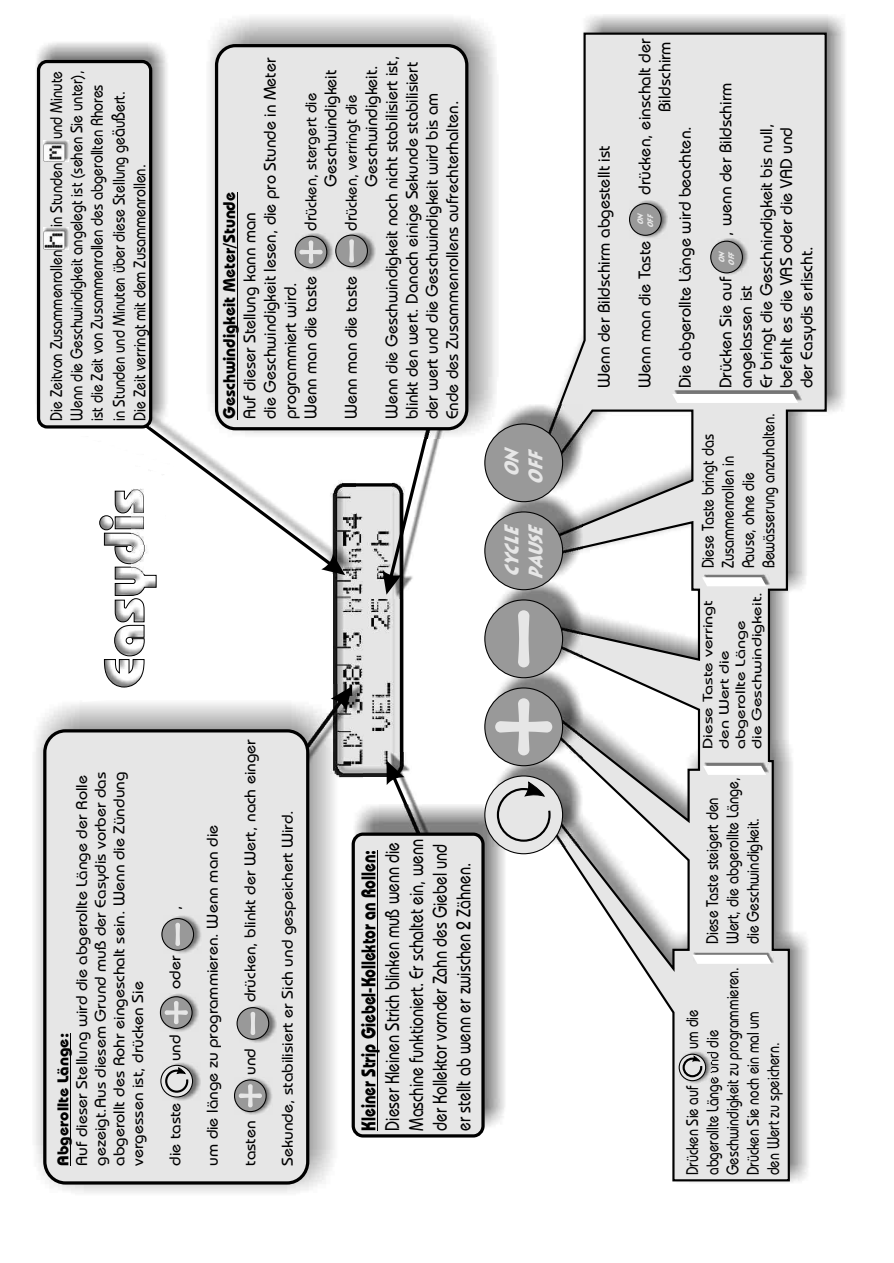
<style>
.page{position:relative;width:894px;height:1263px;background:#fff}
.page>*{position:absolute;margin:0;border:0;box-sizing:border-box;transform-origin:0 0}
.t1{font:19.8px/23.9px "Bauhaus Md BT";color:#000;scale:.8 1}
.t2{font:700 19.8px "Bauhaus Md BT";color:#000;scale:.8 1}
.t3{font:italic 700 19.35px/23.9px "Lithograph";color:#e6e6e6;scale:.77 1}
.t4{font:16.95px/20.2px "Bauhaus Md BT";color:#000}
.t5{font:16.95px/20.2px "Bauhaus Md BT";color:#000;text-align:justify;scale:.85 1}
.t6{font:16.95px/20.2px "Bauhaus Md BT";color:#000;scale:.84 1}
.t7{font:16.95px/20.2px "Bauhaus Md BT";color:#000;scale:.8 1}
.t8{font:700 16.95px "Bauhaus Md BT";color:#000}
.t9{font:15.75px "Bauhaus Md BT";color:#000}
.t10{font:15.6px/18.8px "Bauhaus Md BT";color:#000;scale:1.08 1}
.t11{font:700 15.6px "Bauhaus Md BT";color:#000;scale:1.08 1}
.t12{font:13.65px/16.4px "Bauhaus Md BT";color:#000;scale:1.3 1}
.t13{font:italic 700 7.8px/9.8px "Lithograph";color:#e6e6e6;text-align:center;scale:.77 1}
.s1{font-size:18.75px}
.s2{font-size:16.95px}
</style>
<div class="page">
<img style="left:352px;top:487px;width:50px;height:290px">
<img style="left:584px;top:15px;width:261px;height:397px">
<svg style="left:538px;top:31px;width:290px;height:1152px;fill:#e6e6e6"></svg>
<img style="left:352px;top:685px;width:11px;height:93px">
<img style="left:35px;top:707px;width:300px;height:486px">
<div style="left:43px;top:729px;width:266px;height:456px;background:#e6e6e6;border:3px solid #000;border-radius:21px"></div>
<hr style="left:70px;top:1033px;width:1px;height:133px;background:#000">
<img style="left:352px;top:483px;width:4px;height:90px">
<img style="left:36px;top:42px;width:131px;height:377px">
<div style="left:37px;top:60px;width:115px;height:369px;background:#e6e6e6;border:3px solid #000;border-radius:9px"></div>
<img style="left:43px;top:228px;width:25px;height:21px">
<img style="left:43px;top:140px;width:25px;height:22px">
<img style="left:391px;top:753px;width:13px;height:7px">
<svg style="left:387px;top:760px;width:30px;height:44px"></svg>
<img style="left:353px;top:804px;width:152px;height:323px">
<div style="left:352px;top:833px;width:133px;height:305px;background:#e6e6e6;border:3px solid #000;border-radius:10px"></div>
<hr style="left:377px;top:850px;width:1px;height:281px;background:#000">
<img style="left:393px;top:439px;width:47px;height:159px">
<svg style="left:383px;top:439px;width:47px;height:156px"></svg>
<img style="left:209px;top:17px;width:287px;height:422px">
<div style="left:215px;top:44px;width:253px;height:386px;background:#e6e6e6;border:3px solid #000;border-radius:19px"></div>
<hr style="left:237px;top:192px;width:1px;height:227px;background:#000">
<img style="left:705px;top:763px;width:64px;height:10px">
<svg style="left:703px;top:766px;width:63px;height:9px"></svg>
<img style="left:704px;top:575px;width:65px;height:10px">
<svg style="left:702px;top:577px;width:64px;height:9px"></svg>
<img style="left:675px;top:390px;width:127px;height:10px">
<svg style="left:672px;top:394px;width:126px;height:9px"></svg>
<img style="left:693px;top:952px;width:80px;height:10px">
<svg style="left:692px;top:955px;width:80px;height:9px"></svg>
<svg style="left:59px;top:412px;width:293px;height:380px"></svg>
<img style="left:492px;top:404px;width:91px;height:443px">
<div style="left:484px;top:599px;width:79px;height:79px;background:#999;border:1px solid #000;border-radius:50%"></div>
<svg style="left:484px;top:687px;width:79px;height:79px;background:#858585"></svg>
<svg style="left:495px;top:698px;width:57px;height:57px;background:#b1b1b1"></svg>
<svg style="left:518px;top:610px;width:11px;height:57px"></svg>
<div style="left:484px;top:423px;width:79px;height:79px;background:#999;border:1px solid #000;border-radius:50%"></div>
<div style="left:484px;top:511px;width:79px;height:79px;background:#999;border:1px solid #000;border-radius:50%"></div>
<svg style="left:484px;top:775px;width:79px;height:79px;background:#c3c3c3"></svg>
<svg style="left:496px;top:782px;width:56px;height:61px;background:#c7c7c7"></svg>
<img style="left:296px;top:233px;width:37px;height:38px">
<svg style="left:295px;top:236px;width:32px;height:32px"></svg>
<svg style="left:299px;top:240px;width:24px;height:24px"></svg>
<img style="left:338px;top:233px;width:37px;height:37px">
<div style="left:335px;top:235px;width:33px;height:32px;background:#999;border:1px solid #000;border-radius:50%"></div>
<svg style="left:349px;top:239px;width:5px;height:24px"></svg>
<img style="left:711px;top:238px;width:38px;height:38px">
<div style="left:710px;top:241px;width:33px;height:32px;background:#999;border:1px solid #000;border-radius:50%"></div>
<img style="left:630px;top:201px;width:38px;height:37px">
<div style="left:629px;top:203px;width:33px;height:33px;background:#999;border:1px solid #000;border-radius:50%"></div>
<img style="left:679px;top:1052px;width:32px;height:31px">
<svg style="left:679px;top:1054px;width:27px;height:27px"></svg>
<svg style="left:681px;top:1056px;width:22px;height:22px"></svg>
<img style="left:239px;top:1005px;width:38px;height:38px">
<div style="left:237px;top:1007px;width:32px;height:33px;background:#999;border:1px solid #000;border-radius:50%"></div>
<svg style="left:251px;top:1012px;width:4px;height:23px"></svg>
<img style="left:168px;top:916px;width:33px;height:38px">
<div style="left:161px;top:918px;width:33px;height:33px;background:#999;border:1px solid #000;border-radius:50%"></div>
<svg style="left:175px;top:923px;width:5px;height:23px"></svg>
<img style="left:235px;top:1077px;width:37px;height:38px">
<svg style="left:234px;top:1079px;width:33px;height:33px"></svg>
<svg style="left:239px;top:1084px;width:23px;height:23px"></svg>
<img style="left:161px;top:994px;width:38px;height:38px">
<svg style="left:160px;top:996px;width:33px;height:33px"></svg>
<svg style="left:165px;top:1001px;width:23px;height:23px"></svg>
<img style="left:162px;top:1063px;width:38px;height:37px">
<svg style="left:160px;top:1065px;width:33px;height:33px"></svg>
<svg style="left:164px;top:1067px;width:25px;height:27px"></svg>
<p class="t5" style="left:48px;top:421px;width:414px;text-indent:281px;rotate:-90deg">und Minute Wenn die Geschwindigkeit angelegt ist (sehen Sie unter), ist die Zeit von Zusammenrollen des abgerollten Rhores</p>
<p class="t5" style="left:110px;top:421px;width:389px;line-height:20.7px;rotate:-90deg">in Stunden und Minuten über diese Stellung ge<span class="s1">ä</span>u<span class="s1">ß</span>ert.<br>Die Zeit verringt mit dem Zusammenrollen.</p>
<p class="t5" style="left:48px;top:227px;width:77px;rotate:-90deg">in Stunden</p>
<p class="t5" style="left:48px;top:421px;width:202px;rotate:-90deg">Die Zeitvon Zusammenrollen</p>
<p class="t4" style="left:363px;top:419px;width:365px;text-indent:233px;rotate:-90deg">Geschwindigkeit.<br>Wenn die Geschwindigkeit noch nicht stabilisiert ist, blinkt den wert. Danach einige Sekunde stabilisiert der wert und die Geschwindigkeit wird bis am Ende des Zusammenrollens aufrechterhalten.</p>
<p class="t4" style="left:241px;top:419px;width:363px;rotate:-90deg">Auf dieser Stellung kann man<br>die Geschwindigkeit lesen, die pro Stunde in Meter programmiert wird.<br>Wenn man die taste</p>
<p class="t4" style="left:322px;top:187px;width:118px;rotate:-90deg">Geschwindigkeit</p>
<p class="t9" style="left:304px;top:231px;width:139px;rotate:-90deg"><span class="s2">dr</span>ücken, stergert die</p>
<p class="t9" style="left:345px;top:231px;width:137px;rotate:-90deg"><span class="s2">dr</span>ücken, verringt die</p>
<p class="t8" style="left:222px;top:419px;width:229px;rotate:-90deg">Geschwindigkeit Meter/Stunde</p>
<p class="t4" style="left:342px;top:419px;width:145px;rotate:-90deg">Wenn man die taste</p>
<p class="t3" style="left:501px;top:485px;width:53px;text-align:center;rotate:-90deg">On off</p>
<p class="t3" style="left:501px;top:580px;width:77px;rotate:-90deg">CYCLE<br>PAUSE</p>
<p class="t10" style="left:74px;top:1166px;width:366px;rotate:-90deg">Auf dieser Stellung wird die abgerollte Länge der Rolle gezeigt.Aus diesem Grund muß der Easydis vorber das abgerollt des Rohr eingeschalt sein. Wenn die Zündung vergessen ist, drücken Sie</p>
<p class="t11" style="left:56px;top:1166px;width:124px;rotate:-90deg">Abgerollte Länge:</p>
<p class="t10" style="left:167px;top:910px;width:6px;rotate:-90deg">,</p>
<p class="t10" style="left:167px;top:989px;width:32px;rotate:-90deg">oder</p>
<p class="t10" style="left:167px;top:1061px;width:26px;rotate:-90deg">und</p>
<p class="t10" style="left:167px;top:1166px;width:60px;rotate:-90deg">die taste</p>
<p class="t10" style="left:205px;top:1166px;width:317px;rotate:-90deg">um die länge zu programmieren. Wenn man die</p>
<p class="t10" style="left:242px;top:1002px;width:245px;rotate:-90deg">drücken, blinkt der Wert, nach einger</p>
<p class="t10" style="left:242px;top:1075px;width:26px;rotate:-90deg">und</p>
<p class="t10" style="left:242px;top:1166px;width:43px;rotate:-90deg">tasten</p>
<p class="t10" style="left:279px;top:1166px;width:331px;rotate:-90deg">Sekunde, stabilisiert er Sich und gespeichert Wird.</p>
<p class="t2" style="left:360px;top:1131px;width:353px;rotate:-90deg">Kleiner Strip Giebel-Kollektor an Rollen:</p>
<p class="t1" style="left:382px;top:1131px;width:366px;rotate:-90deg">Dieser Kleinen Strich blinken muß wenn die Maschine funktioniert. Er schaltet ein, wenn der Kollektor vornder Zahn des Giebel und er stellt ab wenn er zwischen 2 Zähnen.</p>
<p class="t4" style="left:595px;top:388px;width:244px;rotate:-90deg">Wenn der Bildschirm abgestellt ist</p>
<p class="t4" style="left:636px;top:195px;width:158px;rotate:-90deg">drücken, einschalt der</p>
<p class="t4" style="left:656px;top:112px;width:72px;rotate:-90deg">Bildschirm</p>
<p class="t13" style="left:636px;top:228px;width:23px;rotate:-90deg">On off</p>
<p class="t4" style="left:636px;top:388px;width:149px;rotate:-90deg">Wenn man die Taste</p>
<p class="t4" style="left:676px;top:388px;width:264px;rotate:-90deg">Die abgerollte Länge wird beachten.</p>
<p class="t4" style="left:717px;top:236px;width:154px;rotate:-90deg">, wenn der Bildschirm</p>
<p class="t4" style="left:737px;top:388px;width:266px;rotate:-90deg">angelassen ist<br>Er bringt die Geschnindigkeit bis null, befehlt es die VAS oder die VAD und der Easydis erlischt.</p>
<p class="t13" style="left:717px;top:266px;width:23px;rotate:-90deg">On off</p>
<p class="t4" style="left:717px;top:388px;width:113px;rotate:-90deg">Drücken Sie auf</p>
<p class="t6" style="left:699px;top:568px;width:186px;rotate:-90deg">Diese Taste bringt das<br>Zusammenrollen in<br>Pause, ohne die<br>Bewässerung anzuhalten.</p>
<p class="t12" style="left:701px;top:749px;width:122px;rotate:-90deg">Diese Taste verringt den Wert die abgerollte Länge<br>die Geschwindigkeit.</p>
<p class="t6" style="left:704px;top:944px;width:200px;rotate:-90deg">Diese Taste steigert den<br>Wert, die abgerollte Länge, die Geschwindigkeit.</p>
<p class="t7" style="left:684px;top:1175px;width:262px;text-indent:126px;rotate:-90deg">um die abgerollte Länge und die<br>Geschwindigkeit zu programmieren.<br>Drücken Sie noch ein mal um<br>den Wert zu speichern.</p>
<p class="t7" style="left:684px;top:1175px;width:113px;rotate:-90deg">Drücken Sie auf</p>
</div>
